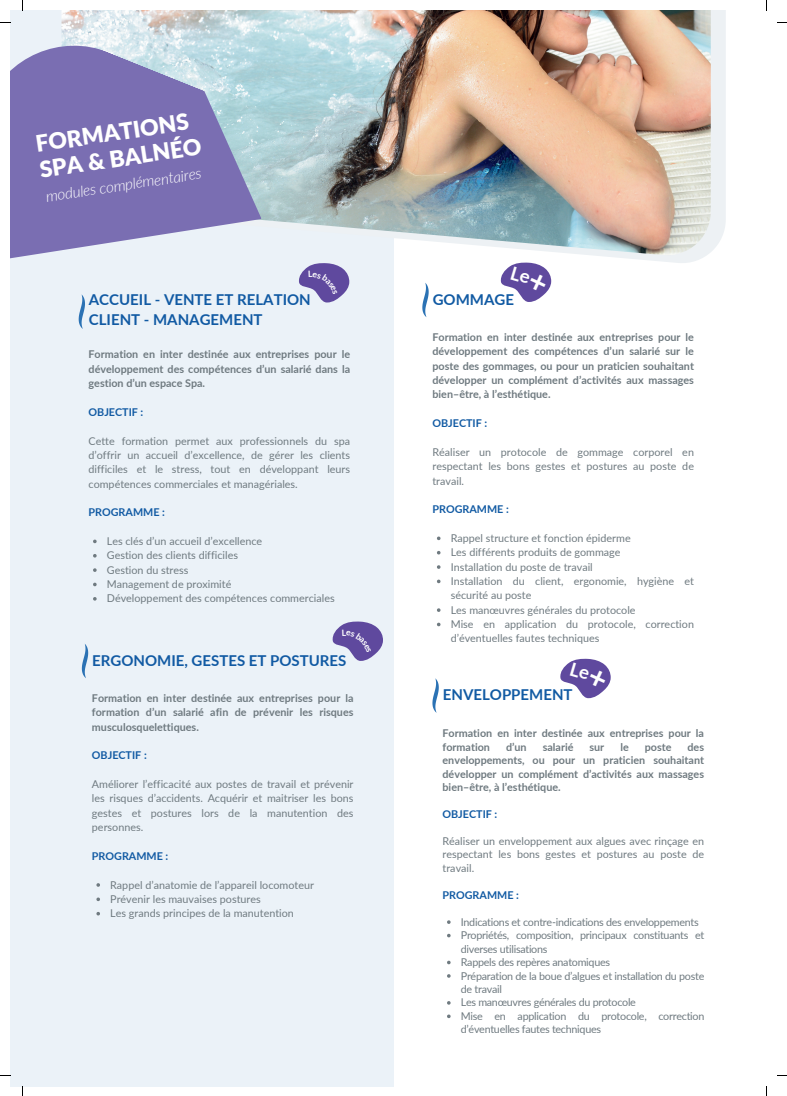
<style>
.page{position:relative;width:787px;height:1096px;background:#fff}
.page>*{position:absolute;margin:0;border:0;box-sizing:border-box;transform-origin:0 0}
.t1{font:900 22.88px/26.2px "Lato";color:#fff}
.t2{font:italic 300 15.38px "Lato";color:#fff}
.t3{font:700 15px/20.6px "Lato";color:#115aa3}
.t4{font:10.75px/14.4px "Lato";color:#6f7a80;text-align:justify}
.t5{font:700 10.75px/14.4px "Lato";color:#6f7a80;text-align:justify}
.t6{font:10.75px/13.5px "Lato";letter-spacing:-.025em;color:#6f7a80}
.t7{font:700 10.75px "Lato";color:#115aa3}
</style>
<div class="page">
<div style="left:10px;top:10px;width:384px;height:1076px;background:#ebf2f8"></div>
<div style="left:77px;top:10px;width:649px;height:254px;background:linear-gradient(to bottom,#ebeff3,#f1f4f7)"></div>
<img style="left:62px;top:10px;width:649px;height:245px">
<svg style="left:10px;top:33px;width:252px;height:231px;fill:#7a6eb2"></svg>
<svg style="left:82px;top:644px;width:6px;height:34px"></svg>
<svg style="left:96px;top:897px;width:4px;height:4px"></svg>
<svg style="left:96px;top:912px;width:4px;height:3px"></svg>
<svg style="left:422px;top:283px;width:7px;height:34px"></svg>
<svg style="left:437px;top:536px;width:3px;height:4px"></svg>
<svg style="left:437px;top:565px;width:3px;height:4px"></svg>
<svg style="left:437px;top:608px;width:3px;height:4px"></svg>
<svg style="left:432px;top:678px;width:7px;height:34px"></svg>
<svg style="left:447px;top:933px;width:4px;height:4px"></svg>
<svg style="left:447px;top:960px;width:4px;height:4px"></svg>
<svg style="left:447px;top:974px;width:4px;height:3px"></svg>
<svg style="left:447px;top:1001px;width:4px;height:3px"></svg>
<svg style="left:447px;top:1014px;width:4px;height:4px"></svg>
<svg style="left:79px;top:294px;width:6px;height:35px"></svg>
<svg style="left:93px;top:539px;width:4px;height:4px"></svg>
<svg style="left:93px;top:554px;width:4px;height:3px"></svg>
<svg style="left:93px;top:568px;width:4px;height:4px"></svg>
<svg style="left:93px;top:582px;width:4px;height:4px"></svg>
<svg style="left:93px;top:597px;width:4px;height:3px"></svg>
<svg style="left:500px;top:262px;width:51px;height:40px"></svg>
<svg style="left:560px;top:658px;width:51px;height:40px"></svg>
<svg style="left:332px;top:621px;width:51px;height:40px"></svg>
<svg style="left:298px;top:263px;width:51px;height:39px"></svg>
<h1 class="t1" style="left:33px;top:131px;width:165px;rotate:-9deg">FORMATIONS<br>SPA &amp; BALNÉO</h1>
<h2 class="t2" style="left:44px;top:186px;width:159px;rotate:-9deg">modules complémentaires</h2>
<h3 class="t3" style="left:89px;top:288px;width:223px">ACCUEIL - VENTE ET RELATION<br>CLIENT - MANAGEMENT</h3>
<p class="t5" style="left:89px;top:347px;width:263px">Formation en inter destinée aux entreprises pour le développement des compétences d’un salarié dans la gestion d’un espace Spa.</p>
<p class="t7" style="left:89px;top:404px;width:56px">OBJECTIF :</p>
<p class="t4" style="left:89px;top:433px;width:263px">Cette formation permet aux professionnels du spa d’offrir un accueil d’excellence, de gérer les clients difficiles et le stress, tout en développant leurs compétences commerciales et managériales.</p>
<p class="t7" style="left:89px;top:504px;width:78px">PROGRAMME :</p>
<p class="t4" style="left:107px;top:533px;width:229px;text-align:left">Les clés d’un accueil d’excellence<br>Gestion des clients difficiles<br>Gestion du stress<br>Management de proximité<br>Développement des compétences commerciales</p>
<h3 class="t3" style="left:92px;top:649px;width:256px">ERGONOMIE, GESTES ET POSTURES</h3>
<p class="t5" style="left:92px;top:690px;width:263px">Formation en inter destinée aux entreprises pour la formation d’un salarié afin de prévenir les risques musculosquelettiques.</p>
<p class="t7" style="left:92px;top:747px;width:56px">OBJECTIF :</p>
<p class="t4" style="left:92px;top:776px;width:263px">Améliorer l’efficacité aux postes de travail et prévenir les risques d’accidents. Acquérir et maitriser les bons gestes et postures lors de la manutention des personnes.</p>
<p class="t7" style="left:92px;top:848px;width:78px">PROGRAMME :</p>
<p class="t4" style="left:110px;top:876px;width:205px;text-align:left">Rappel d’anatomie de l’appareil locomoteur<br>Prévenir les mauvaises postures<br>Les grands principes de la manutention</p>
<h3 class="t3" style="left:433px;top:288px;width:83px">GOMMAGE</h3>
<p class="t5" style="left:432px;top:329px;width:263px">Formation en inter destinée aux entreprises pour le développement des compétences d’un salarié sur le poste des gommages, ou pour un praticien souhaitant développer un complément d’activités aux massages bien–être, à l’esthétique.</p>
<p class="t7" style="left:432px;top:415px;width:56px">OBJECTIF :</p>
<p class="t4" style="left:432px;top:444px;width:263px">Réaliser un protocole de gommage corporel en respectant les bons gestes et postures au poste de travail.</p>
<p class="t7" style="left:432px;top:501px;width:78px">PROGRAMME :</p>
<p class="t4" style="left:451px;top:530px;width:245px;text-align:left">Rappel structure et fonction épiderme<br>Les différents produits de gommage<br>Installation du poste de travail<br>Installation du client, ergonomie, hygiène et sécurité au poste<br>Les manœuvres générales du protocole<br>Mise en application du protocole, correction d’éventuelles fautes techniques</p>
<h3 class="t3" style="left:443px;top:683px;width:131px">ENVELOPPEMENT</h3>
<p class="t5" style="left:442px;top:726px;width:263px;line-height:13.5px">Formation en inter destinée aux entreprises pour la formation</p>
<p class="t5" style="left:506px;top:739px;width:22px">d’un</p>
<p class="t5" style="left:543px;top:739px;width:32px">salarié</p>
<p class="t5" style="left:589px;top:739px;width:16px">sur</p>
<p class="t5" style="left:620px;top:739px;width:10px">le</p>
<p class="t5" style="left:645px;top:739px;width:28px">poste</p>
<p class="t5" style="left:442px;top:739px;width:263px;line-height:13.5px;text-indent:245px">des enveloppements, ou pour un praticien souhaitant développer un complément d’activités aux massages bien–être, à l’esthétique.</p>
<p class="t7" style="left:442px;top:806px;width:56px">OBJECTIF :</p>
<p class="t4" style="left:442px;top:833px;width:263px;line-height:13.5px">Réaliser un enveloppement aux algues avec rinçage en respectant les bons gestes et postures au poste de travail.</p>
<p class="t7" style="left:442px;top:886px;width:78px">PROGRAMME :</p>
<p class="t6" style="left:461px;top:914px;width:245px">Indications et contre-indications des enveloppements Propriétés, composition, principaux constituants et diverses utilisations<br>Rappels des repères anatomiques<br>Préparation de la boue d’algues et installation du poste de travail<br>Les manœuvres générales du protocole<br>Mise en application du protocole, correction d’éventuelles fautes techniques</p>
</div>
